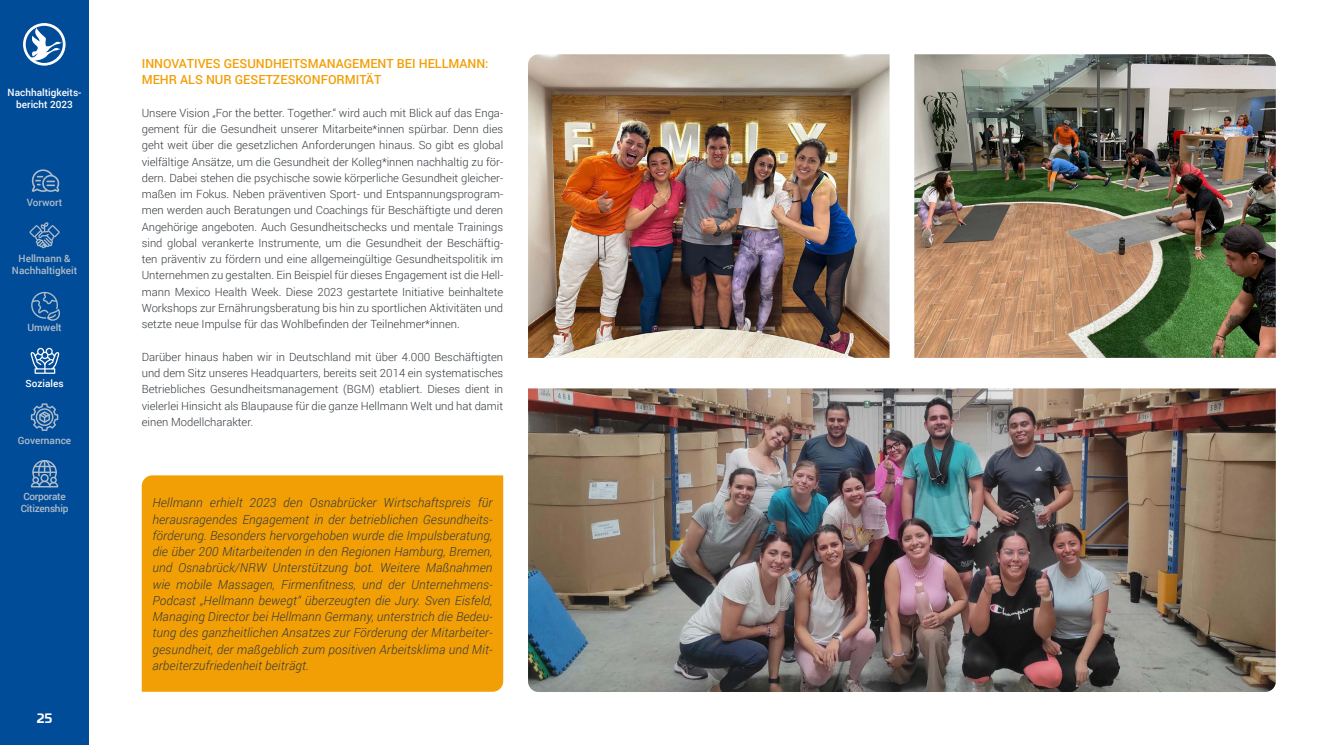
<style>
.page{position:relative;width:1329px;height:745px;background:#fff}
.page>*{position:absolute;margin:0;border:0;box-sizing:border-box;transform-origin:0 0}
.t1{font:italic 300 12.5px/16.2px "Roboto";letter-spacing:.01em;color:#343a3f;text-align:justify}
.t2{font:500 12.5px/16.2px "Roboto";color:#f29f05}
.t3{font:700 12.5px "Univia Pro";color:#fff}
.t4{font:300 11.25px/16.2px "Roboto";color:#343a3f;text-align:justify}
.t5{font:500 10px/12px "Roboto";color:#b1bdca;text-align:center}
.t6{font:500 10px/12px "Roboto";color:#fff;text-align:center}
.t7{font:500 10px/12px "Roboto";letter-spacing:-.025em;color:#b1bdca}
</style>
<div class="page">
<div style="left:0;top:0;width:89px;height:744px;background:#004c99"></div>
<svg style="left:23px;top:23px;width:43px;height:43px"></svg>
<svg style="left:31px;top:403px;width:27px;height:27px"></svg>
<svg style="left:30px;top:347px;width:30px;height:26px"></svg>
<svg style="left:31px;top:169px;width:29px;height:23px"></svg>
<svg style="left:29px;top:222px;width:31px;height:26px"></svg>
<div style="left:142px;top:475px;width:361px;height:216px;background:#f29f05"></div>
<img style="left:528px;top:388px;width:748px;height:303px">
<img style="left:914px;top:54px;width:362px;height:303px">
<img style="left:528px;top:54px;width:361px;height:303px">
<svg style="left:31px;top:291px;width:30px;height:29px"></svg>
<svg style="left:31px;top:460px;width:27px;height:27px"></svg>
<p class="t6" style="left:8px;top:86px;width:75px">Nachhaltigkeits&shy;bericht 2023</p>
<p class="t5" style="left:27px;top:196px;width:37px">Vorwort</p>
<p class="t5" style="left:12px;top:252px;width:67px">Hellmann &amp;<br>Nachhaltigkeit</p>
<p class="t5" style="left:27px;top:321px;width:36px">Umwelt</p>
<p class="t6" style="left:26px;top:377px;width:40px">Soziales</p>
<p class="t5" style="left:18px;top:433px;width:55px">Governance</p>
<p class="t7" style="left:21px;top:490px;width:49px">Corporate<br>Citizenship</p>
<p class="t3" style="left:37px;top:708px;width:17px">25</p>
<p class="t2" style="left:142px;top:55px;width:348px">INNOVATIVES GESUNDHEITSMANAGEMENT BEI HELLMANN:<br>MEHR ALS NUR GESETZESKONFORMITÄT</p>
<p class="t4" style="left:142px;top:104px;width:363px">Unsere Vision „For the better. Together.“ wird auch mit Blick auf das Enga&shy;gement für die Gesundheit unserer Mitarbeite*innen spürbar. Denn dies geht weit über die gesetzlichen Anforderungen hinaus. So gibt es global vielfältige Ansätze, um die Gesundheit der Kolleg*innen nachhaltig zu för&shy;dern. Dabei stehen die psychische sowie körperliche Gesundheit gleicher&shy;maßen im Fokus. Neben präventiven Sport- und Entspannungsprogram&shy;men werden auch Beratungen und Coachings für Beschäftigte und deren Angehörige angeboten. Auch Gesundheitschecks und mentale Trainings sind global verankerte Instrumente, um die Gesundheit der Beschäftig&shy;ten präventiv zu fördern und eine allgemeingültige Gesundheitspolitik im Unternehmen zu gestalten. Ein Beispiel für dieses Engagement ist die Hell&shy;mann Mexico Health Week. Diese 2023 gestartete Initiative beinhaltete Workshops zur Ernährungsberatung bis hin zu sportlichen Aktivitäten und setzte neue Impulse für das Wohlbefinden der Teilnehmer*innen.</p>
<p class="t4" style="left:142px;top:348px;width:363px">Darüber hinaus haben wir in Deutschland mit über 4.000 Beschäftigten und dem Sitz unseres Headquarters, bereits seit 2014 ein systematisches Betriebliches Gesundheitsmanagement (BGM) etabliert. Dieses dient in vielerlei Hinsicht als Blaupause für die ganze Hellmann Welt und hat damit einen Modellcharakter.</p>
<p class="t1" style="left:152px;top:494px;width:342px">Hellmann erhielt 2023 den Osnabrücker Wirtschaftspreis für herausragendes Engagement in der betrieblichen Gesundheits&shy;förderung. Besonders hervorgehoben wurde die Impulsberatung, die über 200 Mitarbeitenden in den Regionen Hamburg, Bremen, und Osnabrück/NRW Unterstützung bot. Weitere Maßnahmen wie mobile Massagen, Firmenfitness, und der Unternehmens-Podcast „Hellmann bewegt“ überzeugten die Jury. Sven Eisfeld, Managing Director bei Hellmann Germany, unterstrich die Bedeu&shy;tung des ganzheitlichen Ansatzes zur Förderung der Mitarbeiter&shy;gesundheit, der maßgeblich zum positiven Arbeitsklima und Mit&shy;arbeiterzufriedenheit beiträgt.</p>
</div>
